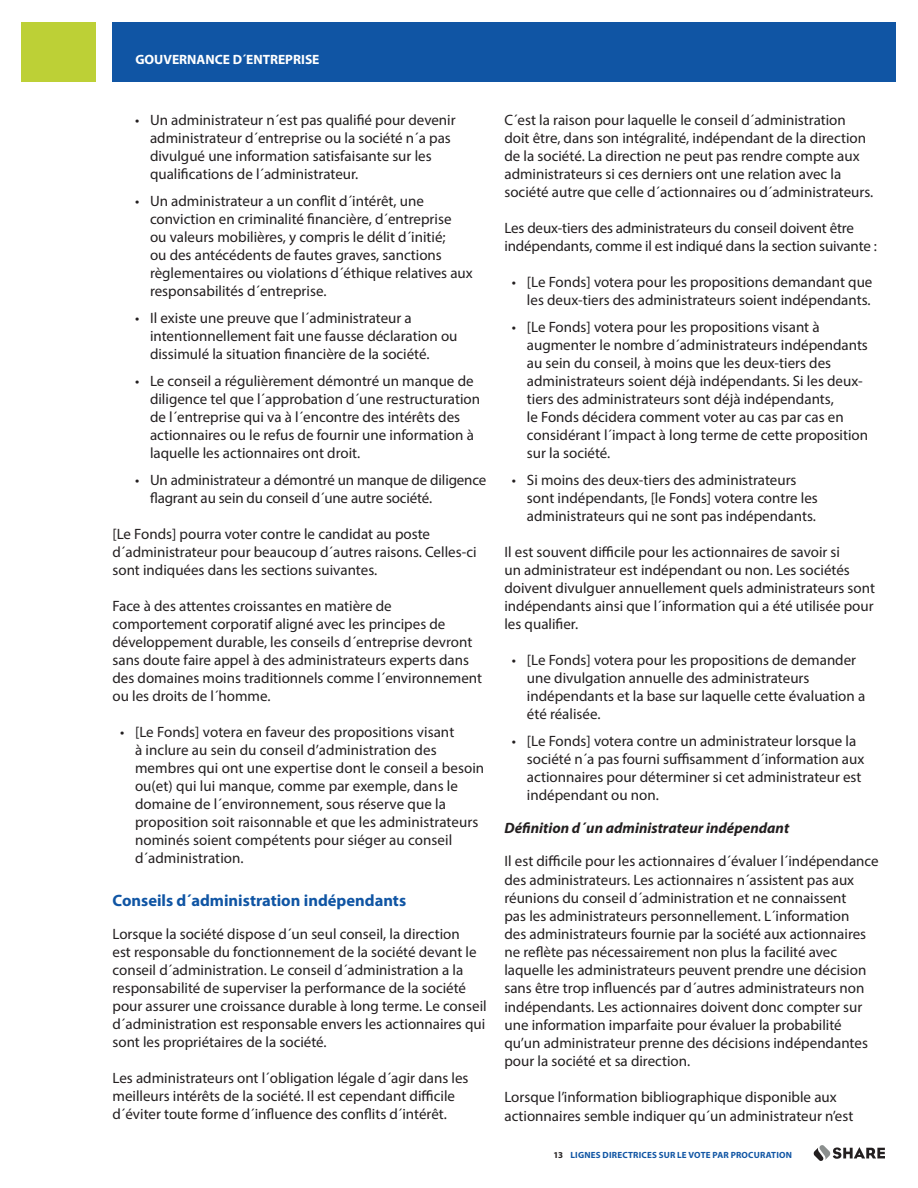
<style>
.page{position:relative;width:918px;height:1188px;background:#fff}
.page>*{position:absolute;margin:0;border:0;box-sizing:border-box;transform-origin:0 0}
.t1{font:700 16.5px "Myriad Pro";color:#1055a4}
.t2{font:15px/18px "Myriad Pro";color:#231f20}
.t3{font:italic 700 15px "Myriad Pro";color:#231f20}
.t4{font:700 13.5px "Myriad Pro";color:#fff}
.t5{font:700 9px "Myriad Pro";letter-spacing:.02em;color:#1055a4}
.s1{color:#231f20}
</style>
<div class="page">
<div style="left:112px;top:22px;width:784px;height:60px;background:#1055a4"></div>
<div style="left:22px;top:22px;width:74px;height:60px;background:#bdd036"></div>
<svg style="left:813px;top:1145px;width:72px;height:16px"></svg>
<p class="t4" style="left:135px;top:51px;width:186px">GOUVERNANCE D´ENTREPRISE</p>
<p class="t2" style="left:150px;top:111px;width:307px;text-indent:-15px">• Un administrateur n´est pas qualifié pour devenir administrateur d´entreprise ou la société n´a pas divulgué une information satisfaisante sur les qualifications de l´administrateur.</p>
<p class="t2" style="left:150px;top:192px;width:324px;text-indent:-15px">• Un administrateur a un conflit d´intérêt, une conviction en criminalité financière, d´entreprise<br>ou valeurs mobilières, y compris le délit d´initié;<br>ou des antécédents de fautes graves, sanctions règlementaires ou violations d´éthique relatives aux responsabilités d´entreprise.</p>
<p class="t2" style="left:150px;top:309px;width:309px;text-indent:-15px">• Il existe une preuve que l´administrateur a intentionnellement fait une fausse déclaration ou dissimulé la situation financière de la société.</p>
<p class="t2" style="left:150px;top:372px;width:332px;text-indent:-15px">• Le conseil a régulièrement démontré un manque de diligence tel que l´approbation d´une restructuration de l´entreprise qui va à l´encontre des intérêts des actionnaires ou le refus de fournir une information à laquelle les actionnaires ont droit.</p>
<p class="t2" style="left:150px;top:471px;width:338px;text-indent:-15px">• Un administrateur a démontré un manque de diligence flagrant au sein du conseil d´une autre société.</p>
<p class="t2" style="left:112px;top:525px;width:366px">[Le Fonds] pourra voter contre le candidat au poste d´administrateur pour beaucoup d´autres raisons. Celles-ci sont indiquées dans les sections suivantes.</p>
<p class="t2" style="left:112px;top:597px;width:371px">Face à des attentes croissantes en matière de comportement corporatif aligné avec les principes de développement durable, les conseils d´entreprise devront sans doute faire appel à des administrateurs experts dans des domaines moins traditionnels comme l´environnement ou les droits de l´homme.</p>
<p class="t2" style="left:135px;top:723px;width:351px;text-indent:-15px">• [Le Fonds] votera en faveur des propositions visant<br>à inclure au sein du conseil d’administration des membres qui ont une expertise dont le conseil a besoin ou(et) qui lui manque, comme par exemple, dans le domaine de l´environnement, sous réserve que la proposition soit raisonnable et que les administrateurs nominés soient compétents pour siéger au conseil d´administration.</p>
<p class="t1" style="left:112px;top:889px;width:295px">Conseils d´administration indépendants</p>
<p class="t2" style="left:112px;top:924px;width:376px">Lorsque la société dispose d´un seul conseil, la direction<br>est responsable du fonctionnement de la société devant le conseil d´administration. Le conseil d´administration a la responsabilité de superviser la performance de la société pour assurer une croissance durable à long terme. Le conseil d´administration est responsable envers les actionnaires qui sont les propriétaires de la société.</p>
<p class="t2" style="left:112px;top:1068px;width:358px">Les administrateurs ont l´obligation légale d´agir dans les meilleurs intérêts de la société. Il est cependant difficile d´éviter toute forme d´influence des conflits d´intérêt.</p>
<p class="t2" style="left:504px;top:111px;width:370px">C´est la raison pour laquelle le conseil d´administration doit être, dans son intégralité, indépendant de la direction de la société. La direction ne peut pas rendre compte aux administrateurs si ces derniers ont une relation avec la société autre que celle d´actionnaires ou d´administrateurs.</p>
<p class="t2" style="left:504px;top:219px;width:374px">Les deux-tiers des administrateurs du conseil doivent être indépendants, comme il est indiqué dans la section suivante :</p>
<p class="t2" style="left:512px;top:273px;width:362px;text-align:right">• [Le Fonds] votera pour les propositions demandant que les deux-tiers des administrateurs soient indépendants.</p>
<p class="t2" style="left:527px;top:318px;width:343px;text-indent:-15px">• [Le Fonds] votera pour les propositions visant à augmenter le nombre d´administrateurs indépendants au sein du conseil, à moins que les deux-tiers des administrateurs soient déjà indépendants. Si les deux&shy;tiers des administrateurs sont déjà indépendants,<br>le Fonds décidera comment voter au cas par cas en considérant l´impact à long terme de cette proposition sur la société.</p>
<p class="t2" style="left:527px;top:471px;width:292px;text-indent:-15px">• Si moins des deux-tiers des administrateurs sont indépendants, [le Fonds] votera contre les administrateurs qui ne sont pas indépendants.</p>
<p class="t2" style="left:504px;top:543px;width:372px">Il est souvent difficile pour les actionnaires de savoir si<br>un administrateur est indépendant ou non. Les sociétés doivent divulguer annuellement quels administrateurs sont indépendants ainsi que l´information qui a été utilisée pour les qualifier.</p>
<p class="t2" style="left:527px;top:651px;width:340px;text-indent:-15px">• [Le Fonds] votera pour les propositions de demander une divulgation annuelle des administrateurs indépendants et la base sur laquelle cette évaluation a été réalisée.</p>
<p class="t2" style="left:527px;top:732px;width:339px;text-indent:-15px">• [Le Fonds] votera contre un administrateur lorsque la société n´a pas fourni suffisamment d´information aux actionnaires pour déterminer si cet administrateur est indépendant ou non.</p>
<p class="t3" style="left:504px;top:818px;width:286px">Définition d´un administrateur indépendant</p>
<p class="t2" style="left:504px;top:852px;width:376px">Il est difficile pour les actionnaires d´évaluer l´indépendance des administrateurs. Les actionnaires n´assistent pas aux réunions du conseil d´administration et ne connaissent<br>pas les administrateurs personnellement. L´information<br>des administrateurs fournie par la société aux actionnaires ne reflète pas nécessairement non plus la facilité avec laquelle les administrateurs peuvent prendre une décision sans être trop influencés par d´autres administrateurs non indépendants. Les actionnaires doivent donc compter sur une information imparfaite pour évaluer la probabilité qu’un administrateur prenne des décisions indépendantes pour la société et sa direction.</p>
<p class="t2" style="left:504px;top:1088px;width:350px">Lorsque l’information bibliographique disponible aux actionnaires semble indiquer qu´un administrateur n’est</p>
<p class="t5" style="left:554px;top:1149px;width:240px"><span class="s1">13</span> LIGNES DIRECTRICES SUR LE VOTE PAR PROCURATION</p>
</div>
